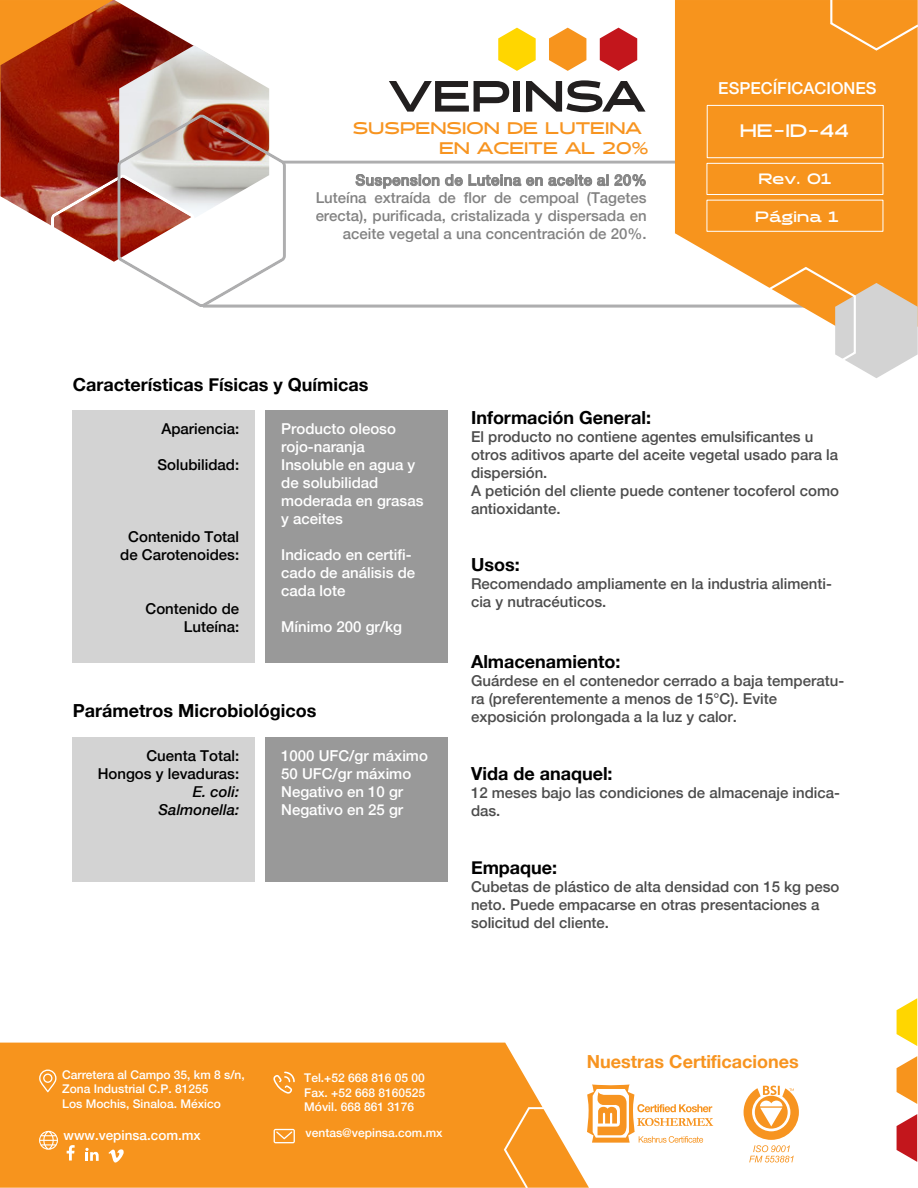
<style>
.page{position:relative;width:918px;height:1188px;background:#fff}
.page>*{position:absolute;margin:0;border:0;box-sizing:border-box;transform-origin:0 0}
.t1{font:700 18px "Helvetica Neue";color:#000}
.t2{font:700 18px "Helvetica Neue";color:#f79420}
.t3{font:700 18px "Halogen";color:#fff}
.t4{font:700 16.8px/20.2px "Halogen";color:#f79420}
.t5{font:500 16.5px "Helvetica Neue";color:#fff}
.t6{font:500 15px/18px "Helvetica Neue";color:#4c4c4c}
.t7{font:500 15px/18px "Helvetica Neue";color:#fff}
.t8{font:500 15px/18px "Helvetica Neue";color:#000;text-align:right}
.t9{font:italic 500 15px/18px "Helvetica Neue";color:#000;text-align:right}
.t10{font:700 15px "Halogen";color:#fff}
.t11{font:500 13.5px "Helvetica Neue";color:#fff}
.t12{font:500 12px/14.4px "Helvetica Neue";color:#fff}
</style>
<div class="page">
<div style="left:72px;top:411px;width:183px;height:252px;background:#d3d3d3"></div>
<div style="left:265px;top:411px;width:183px;height:252px;background:#999"></div>
<hr style="left:282px;top:161px;width:435px;height:3px;background:#aeaeaf">
<hr style="left:203px;top:305px;width:606px;height:3px;background:#aeaeaf">
<svg style="left:675px;top:0;width:243px;height:308px;background:#f79b2c"></svg>
<svg style="left:0;top:1043px;width:589px;height:145px;background:#f79b2d"></svg>
<div style="left:707px;top:105px;width:177px;height:53px;border:1px solid #fff"></div>
<div style="left:706px;top:163px;width:177px;height:32px;border:1px solid #fff"></div>
<div style="left:706px;top:200px;width:177px;height:32px;border:1px solid #fff"></div>
<svg style="left:829px;top:0;width:89px;height:52px;background:#f79a2a"></svg>
<svg style="left:503px;top:1106px;width:49px;height:82px;background:#f79c2e"></svg>
<svg style="left:754px;top:266px;width:164px;height:112px"></svg>
<svg style="left:0;top:0;width:287px;height:308px"></svg>
<svg style="left:356px;top:174px;width:83px;height:15px"></svg>
<svg style="left:445px;top:174px;width:201px;height:12px"></svg>
<svg style="left:67px;top:1145px;width:8px;height:16px"></svg>
<svg style="left:85px;top:1148px;width:14px;height:13px"></svg>
<svg style="left:897px;top:998px;width:20px;height:48px"></svg>
<svg style="left:897px;top:1056px;width:20px;height:48px"></svg>
<svg style="left:897px;top:1114px;width:20px;height:48px"></svg>
<svg style="left:587px;top:1085px;width:126px;height:58px"></svg>
<svg style="left:498px;top:28px;width:38px;height:43px"></svg>
<svg style="left:549px;top:28px;width:37px;height:43px"></svg>
<svg style="left:600px;top:28px;width:37px;height:43px"></svg>
<svg style="left:389px;top:81px;width:120px;height:31px"></svg>
<div style="left:514px;top:81px;width:6px;height:31px;background:#221f1f"></div>
<svg style="left:526px;top:80px;width:120px;height:32px"></svg>
<svg style="left:39px;top:1070px;width:17px;height:22px"></svg>
<svg style="left:273px;top:1072px;width:22px;height:22px"></svg>
<svg style="left:274px;top:1129px;width:21px;height:14px"></svg>
<svg style="left:39px;top:1131px;width:19px;height:19px"></svg>
<svg style="left:108px;top:1149px;width:16px;height:14px"></svg>
<div style="left:72px;top:738px;width:183px;height:144px;background:#d3d3d3"></div>
<div style="left:265px;top:738px;width:183px;height:144px;background:#999"></div>
<svg style="left:744px;top:1086px;width:55px;height:77px"></svg>
<p class="t4" style="left:439px;top:119px;width:211px;text-indent:-86px">SUSPENSION DE LUTEINA<br>EN ACEITE AL 20%</p>
<p class="t6" style="left:315px;top:170px;width:333px;text-align:right">Suspension de Luteina en aceite al 20% Luteína extraída de flor de cempoal (Tagetes erecta), purificada, cristalizada y dispersada en aceite vegetal a una concentración de 20%.</p>
<p class="t1" style="left:73px;top:371px;width:297px">Características Físicas y Químicas</p>
<p class="t5" style="left:718px;top:75px;width:160px">ESPECÍFICACIONES</p>
<p class="t3" style="left:740px;top:120px;width:111px">HE-ID-44</p>
<p class="t10" style="left:759px;top:169px;width:74px">Rev. 01</p>
<p class="t10" style="left:755px;top:208px;width:85px">Página 1</p>
<p class="t8" style="left:161px;top:419px;width:79px">Apariencia:</p>
<p class="t8" style="left:158px;top:455px;width:83px">Solubilidad:</p>
<p class="t8" style="left:120px;top:527px;width:120px;text-align:center">Contenido Total de Carotenoides:</p>
<p class="t8" style="left:146px;top:599px;width:95px">Contenido de<br>Luteína:</p>
<p class="t7" style="left:281px;top:419px;width:144px">Producto oleoso rojo-naranja<br>Insoluble en agua y de solubilidad moderada en grasas y aceites</p>
<p class="t7" style="left:281px;top:545px;width:135px">Indicado en certifi&shy;cado de análisis de cada lote</p>
<p class="t7" style="left:281px;top:617px;width:122px">Mínimo 200 gr/kg</p>
<p class="t1" style="left:73px;top:696px;width:245px">Parámetros Microbiológicos</p>
<p class="t8" style="left:98px;top:746px;width:143px">Cuenta Total:<br>Hongos y levaduras:</p>
<p class="t9" style="left:159px;top:782px;width:82px">E. coli:<br>Salmonella:</p>
<p class="t7" style="left:281px;top:746px;width:148px">1000 UFC/gr máximo<br>50 UFC/gr máximo<br>Negativo en 10 gr<br>Negativo en 25 gr</p>
<p class="t1" style="left:471px;top:403px;width:182px">Información General:</p>
<p class="t6" style="left:471px;top:427px;width:369px">El producto no contiene agentes emulsificantes u otros aditivos aparte del aceite vegetal usado para la dispersión.<br>A petición del cliente puede contener tocoferol como antioxidante.</p>
<p class="t1" style="left:471px;top:551px;width:50px">Usos:</p>
<p class="t6" style="left:471px;top:574px;width:362px">Recomendado ampliamente en la industria alimenti&shy;cia y nutracéuticos.</p>
<p class="t1" style="left:471px;top:648px;width:151px">Almacenamiento:</p>
<p class="t6" style="left:471px;top:671px;width:375px">Guárdese en el contenedor cerrado a baja temperatu&shy;ra (preferentemente a menos de 15°C). Evite exposición prolongada a la luz y calor.</p>
<p class="t1" style="left:471px;top:759px;width:143px">Vida de anaquel:</p>
<p class="t6" style="left:471px;top:783px;width:371px">12 meses bajo las condiciones de almacenaje indica&shy;das.</p>
<p class="t1" style="left:471px;top:853px;width:88px">Empaque:</p>
<p class="t6" style="left:471px;top:877px;width:370px">Cubetas de plástico de alta densidad con 15 kg peso neto. Puede empacarse en otras presentaciones a solicitud del cliente.</p>
<p class="t12" style="left:62px;top:1067px;width:184px">Carretera al Campo 35, km 8 s/n,<br>Zona Industrial C.P. 81255<br>Los Mochis, Sinaloa. México</p>
<p class="t12" style="left:304px;top:1070px;width:122px;text-align:justify">Tel.+52 668 816 05 00<br>Fax. +52 668 8160525<br>Móvil. 668 861 3176</p>
<p class="t11" style="left:64px;top:1124px;width:139px">www.vepinsa.com.mx</p>
<p class="t12" style="left:306px;top:1125px;width:138px">ventas@vepinsa.com.mx</p>
<p class="t2" style="left:587px;top:1047px;width:213px">Nuestras Certificaciones</p>
</div>
